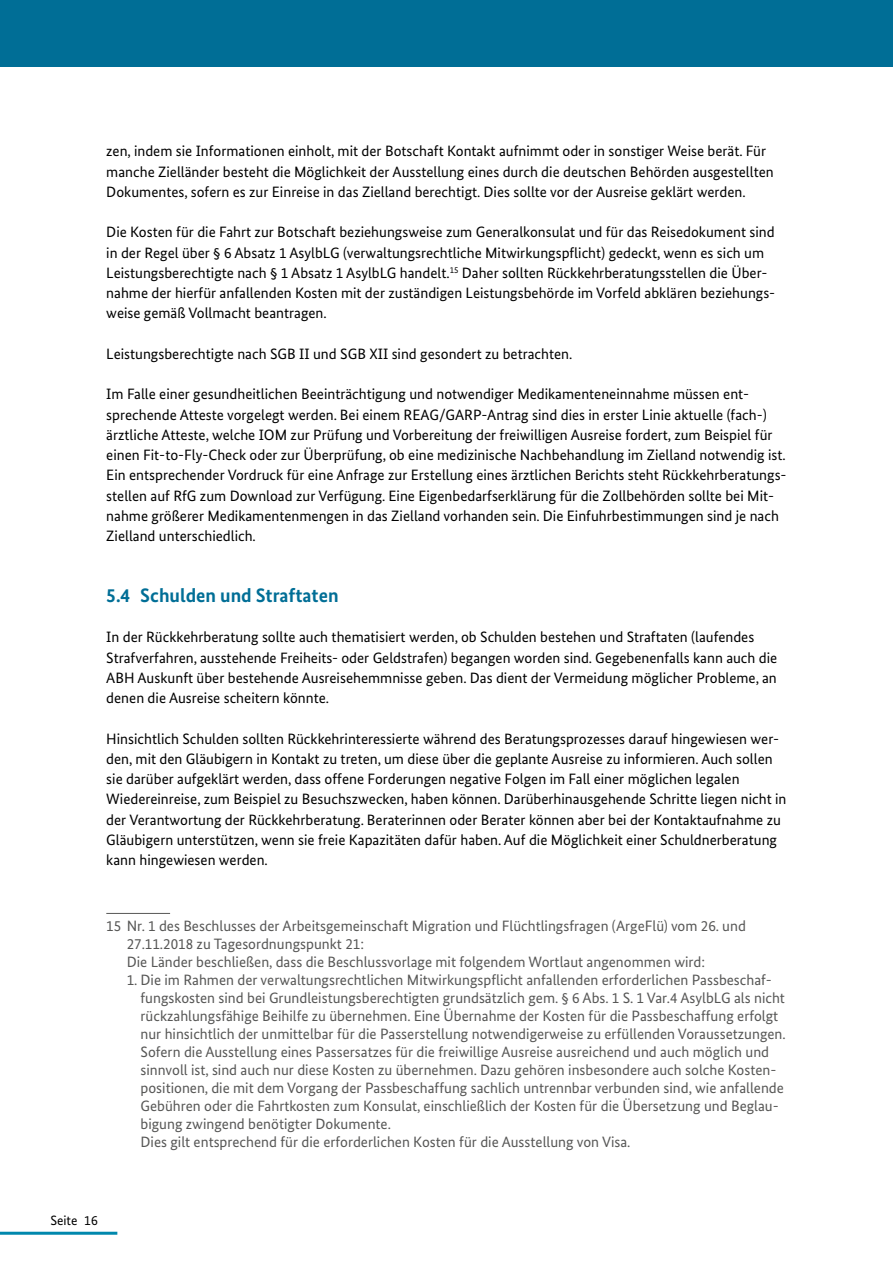
<style>
.page{position:relative;width:893px;height:1263px;background:#fff}
.page>*{position:absolute;margin:0;border:0;box-sizing:border-box;transform-origin:0 0}
.t1{font:700 19.5px "Bundes Sans";color:#006e96}
.t2{font:15px/20.2px "Bundes Sans";color:#000}
.t3{font:15px/18px "Bundes Sans";color:#575756}
.t4{font:13.5px "Bundes Sans";color:#000}
</style>
<div class="page">
<hr style="left:0;top:1232px;width:117px;height:3px;background:#0088ad">
<div style="left:0;top:0;width:893px;height:67px;background:#006e96"></div>
<hr style="left:106px;top:913px;width:64px;height:1px;background:#575756">
<p class="t2" style="left:106px;top:141px;width:669px">zen, indem sie Informationen einholt, mit der Botschaft Kontakt aufnimmt oder in sonstiger Weise berät. Für manche Zielländer besteht die Möglichkeit der Ausstellung eines durch die deutschen Behörden ausgestellten<br>Dokumentes, sofern es zur Einreise in das Zielland berechtigt. Dies sollte vor der Ausreise geklärt werden.</p>
<p class="t2" style="left:106px;top:222px;width:670px">Die Kosten für die Fahrt zur Botschaft beziehungsweise zum Generalkonsulat und für das Reisedokument sind in der Regel über § 6 Absatz 1 AsylbLG (verwaltungsrechtliche Mitwirkungspflicht) gedeckt, wenn es sich um Leistungsberechtigte nach § 1 Absatz 1 AsylbLG handelt.<sup>15</sup> Daher sollten Rückkehrberatungsstellen die Über&shy;nahme der hierfür anfallenden Kosten mit der zuständigen Leistungsbehörde im Vorfeld abklären beziehungs&shy;weise gemäß Vollmacht beantragen.</p>
<p class="t2" style="left:106px;top:343px;width:468px">Leistungsberechtigte nach SGB II und SGB XII sind gesondert zu betrachten.</p>
<p class="t2" style="left:106px;top:384px;width:682px">Im Falle einer gesundheitlichen Beeinträchtigung und notwendiger Medikamenteneinnahme müssen ent&shy;sprechende Atteste vorgelegt werden. Bei einem REAG/GARP-Antrag sind dies in erster Linie aktuelle (fach-) ärztliche Atteste, welche IOM zur Prüfung und Vorbereitung der freiwilligen Ausreise fordert, zum Beispiel für einen Fit-to-Fly-Check oder zur Überprüfung, ob eine medizinische Nachbehandlung im Zielland notwendig ist.<br>Ein entsprechender Vordruck für eine Anfrage zur Erstellung eines ärztlichen Berichts steht Rückkehrberatungs&shy;stellen auf RfG zum Download zur Verfügung. Eine Eigenbedarfserklärung für die Zollbehörden sollte bei Mit&shy;nahme größerer Medikamentenmengen in das Zielland vorhanden sein. Die Einfuhrbestimmungen sind je nach Zielland unterschiedlich.</p>
<h2 class="t1" style="left:106px;top:583px;width:234px">5.4 Schulden und Straftaten</h2>
<p class="t2" style="left:106px;top:627px;width:673px">In der Rückkehrberatung sollte auch thematisiert werden, ob Schulden bestehen und Straftaten (laufendes Strafverfahren, ausstehende Freiheits- oder Geldstrafen) begangen worden sind. Gegebenenfalls kann auch die ABH Auskunft über bestehende Ausreisehemmnisse geben. Das dient der Vermeidung möglicher Probleme, an denen die Ausreise scheitern könnte.</p>
<p class="t2" style="left:106px;top:728px;width:682px">Hinsichtlich Schulden sollten Rückkehrinteressierte während des Beratungsprozesses darauf hingewiesen wer&shy;den, mit den Gläubigern in Kontakt zu treten, um diese über die geplante Ausreise zu informieren. Auch sollen sie darüber aufgeklärt werden, dass offene Forderungen negative Folgen im Fall einer möglichen legalen Wiedereinreise, zum Beispiel zu Besuchszwecken, haben können. Darüberhinausgehende Schritte liegen nicht in der Verantwortung der Rückkehrberatung. Beraterinnen oder Berater können aber bei der Kontaktaufnahme zu Gläubigern unterstützen, wenn sie freie Kapazitäten dafür haben. Auf die Möglichkeit einer Schuldnerberatung kann hingewiesen werden.</p>
<p class="t3" style="left:127px;top:917px;width:621px;text-indent:-20px">15 Nr. 1 des Beschlusses der Arbeitsgemeinschaft Migration und Flüchtlingsfragen (ArgeFlü) vom 26. und<br>27.11.2018 zu Tagesordnungspunkt 21:<br>Die Länder beschließen, dass die Beschlussvorlage mit folgendem Wortlaut angenommen wird:</p>
<p class="t3" style="left:140px;top:971px;width:647px;text-indent:-14px">1. Die im Rahmen der verwaltungsrechtlichen Mitwirkungspflicht anfallenden erforderlichen Passbeschaf&shy;fungskosten sind bei Grundleistungsberechtigten grundsätzlich gem. § 6 Abs. 1 S. 1 Var.4 AsylbLG als nicht rückzahlungsfähige Beihilfe zu übernehmen. Eine Übernahme der Kosten für die Passbeschaffung erfolgt nur hinsichtlich der unmittelbar für die Passerstellung notwendigerweise zu erfüllenden Voraussetzungen.<br>Sofern die Ausstellung eines Passersatzes für die freiwillige Ausreise ausreichend und auch möglich und sinnvoll ist, sind auch nur diese Kosten zu übernehmen. Dazu gehören insbesondere auch solche Kosten&shy;positionen, die mit dem Vorgang der Passbeschaffung sachlich untrennbar verbunden sind, wie anfallende Gebühren oder die Fahrtkosten zum Konsulat, einschließlich der Kosten für die Übersetzung und Beglau&shy;bigung zwingend benötigter Dokumente.<br>Dies gilt entsprechend für die erforderlichen Kosten für die Ausstellung von Visa.</p>
<p class="t4" style="left:50px;top:1212px;width:49px">Seite 16</p>
</div>
